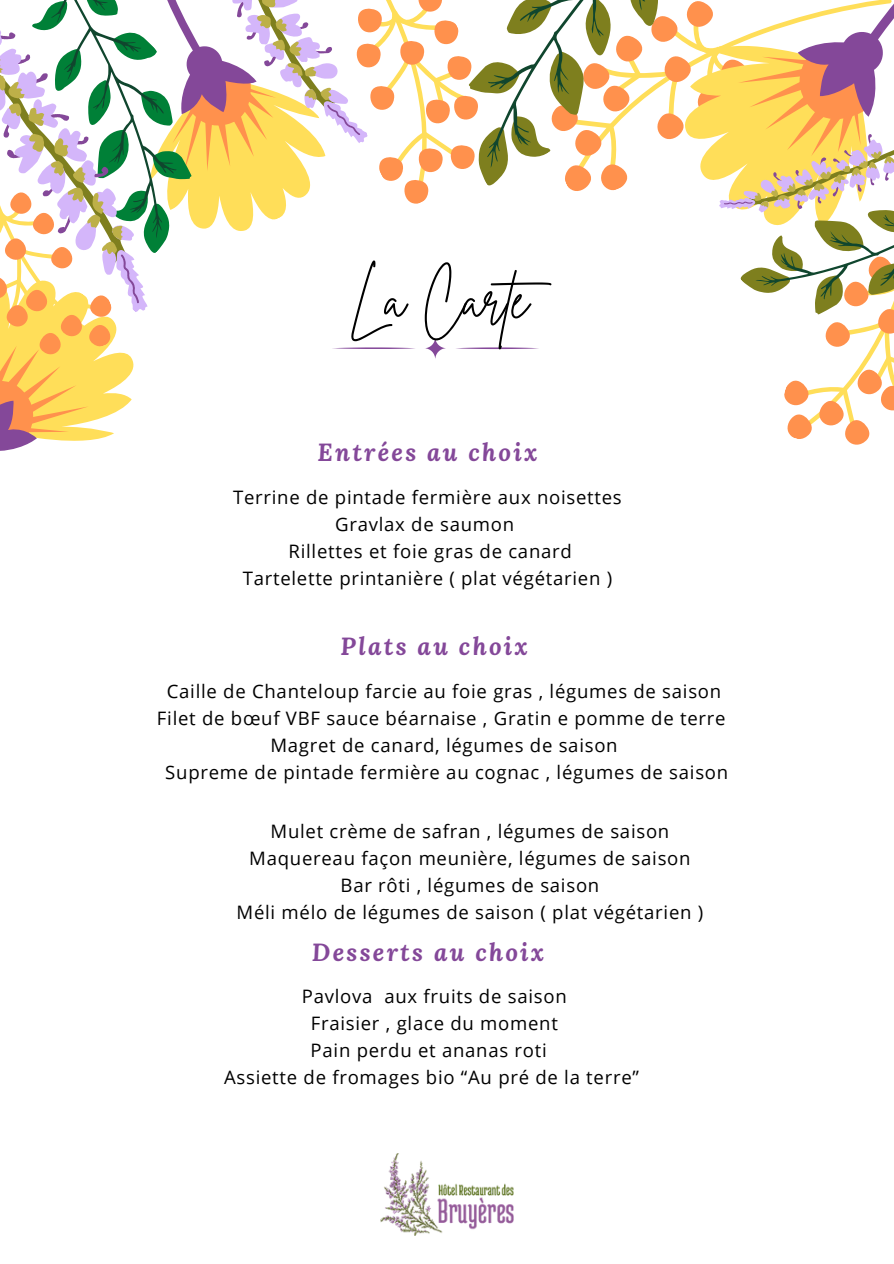
<style>
.page{position:relative;width:894px;height:1264px;background:#fff}
.page>*{position:absolute;margin:0;border:0;box-sizing:border-box;transform-origin:0 0}
.t1{font:54px "Brittany Signature";color:#000}
.t2{font:italic 700 24.6px "Lora";letter-spacing:.09em;color:#844899}
.t3{font:18.6px "Open Sans";letter-spacing:.04em;color:#000}
</style>
<div class="page">
<svg style="left:545px;top:0;width:348px;height:445px"></svg>
<img style="left:380px;top:1153px;width:133px;height:82px">
<svg style="left:0;top:0;width:539px;height:451px"></svg>
<p class="t1" style="left:348px;top:264px;width:219px">La Carte</p>
<p class="t2" style="left:317px;top:435px;width:221px">Entrées au choix</p>
<p class="t3" style="left:233px;top:484px;width:390px">Terrine de pintade fermière aux noisettes</p>
<p class="t3" style="left:335px;top:511px;width:180px">Gravlax de saumon</p>
<p class="t3" style="left:288px;top:538px;width:285px">Rillettes et foie gras de canard</p>
<p class="t3" style="left:242px;top:565px;width:371px">Tartelette printanière ( plat végétarien )</p>
<p class="t2" style="left:340px;top:629px;width:189px">Plats au choix</p>
<p class="t3" style="left:167px;top:678px;width:556px">Caille de Chanteloup farcie au foie gras , légumes de saison</p>
<p class="t3" style="left:157px;top:705px;width:570px">Filet de bœuf VBF sauce béarnaise , Gratin e pomme de terre</p>
<h2 class="t3" style="left:270px;top:732px;width:349px">Magret de canard, légumes de saison</h2>
<p class="t3" style="left:165px;top:759px;width:564px">Supreme de pintade fermière au cognac , légumes de saison</p>
<p class="t3" style="left:270px;top:818px;width:400px">Mulet crème de safran , légumes de saison</p>
<p class="t3" style="left:249px;top:845px;width:442px">Maquereau façon meunière, légumes de saison</p>
<p class="t3" style="left:340px;top:872px;width:260px">Bar rôti , légumes de saison</p>
<p class="t3" style="left:236px;top:899px;width:468px">Méli mélo de légumes de saison ( plat végétarien )</p>
<p class="t2" style="left:312px;top:935px;width:234px">Desserts au choix</p>
<p class="t3" style="left:302px;top:983px;width:266px">Pavlova aux fruits de saison</p>
<p class="t3" style="left:310px;top:1010px;width:248px">Fraisier , glace du moment</p>
<h1 class="t3" style="left:310px;top:1037px;width:238px">Pain perdu et ananas roti</h1>
<h2 class="t3" style="left:224px;top:1064px;width:416px">Assiette de fromages bio “Au pré de la terre”</h2>
</div>
